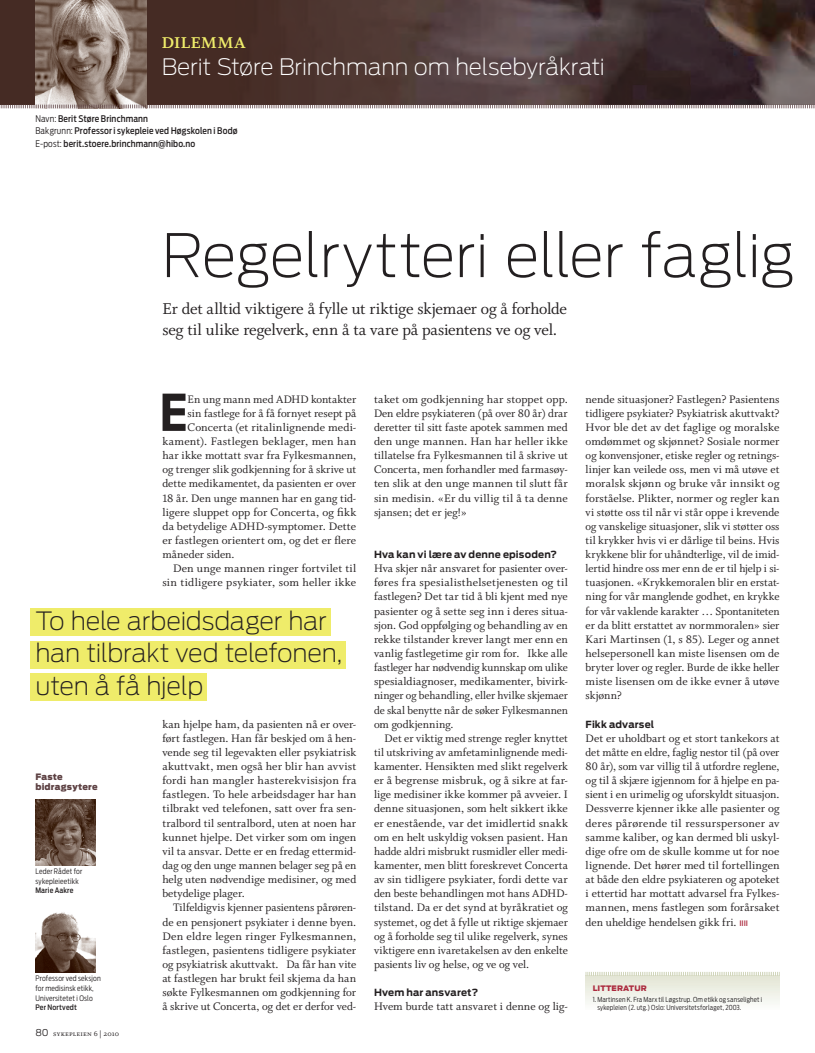
<style>
.page{position:relative;width:815px;height:1053px;background:#fff}
.page>*{position:absolute;margin:0;border:0;box-sizing:border-box;transform-origin:0 0}
.t1{font:200 59.38px "Antenna";letter-spacing:-.01em;color:#231f20}
.t2{font:700 50.25px "Antenna Cond";color:#231f20}
.t3{font:200 25px/32.5px "Antenna";letter-spacing:-.015em;color:#231f20}
.t4{font:200 22.5px "Antenna";letter-spacing:-.01em;color:#fff}
.t5{font:17.5px/21.2px "Whitman Roman LF";letter-spacing:-.01em;color:#231f20}
.t6{font:17.5px "Whitman Bold Os F";letter-spacing:.03em;color:#efec6a}
.t7{font:12.12px/14.1px "Whitman Roman LF";letter-spacing:.005em;color:#231f20;text-align:justify}
.t8{font:700 9.75px "Antenna";letter-spacing:.015em;color:#231f20}
.t9{font:500 9.12px/12.5px "Antenna Cond";letter-spacing:.015em;color:#231f20}
.t10{font:900 8.75px/10px "Antenna";letter-spacing:.02em;color:#5d4143}
.t11{font:8.12px "Whitman Small Caps Os F";letter-spacing:.02em;color:#231f20}
.t12{font:300 7.5px/9.8px "Antenna Cond";letter-spacing:.02em;color:#231f20}
.t13{font:500 7.5px "Antenna Cond";letter-spacing:.02em;color:#231f20}
.t14{font:900 7.5px "Antenna";letter-spacing:.02em;color:#ac2a3e}
.t15{font:300 6.88px/8.8px "Antenna Cond";letter-spacing:.02em;color:#231f20}
.s1{font-weight:300}
.s2{font-family:"Antenna";font-weight:300;font-size:9.38px}
.s3{font-family:"Antenna";font-weight:700;font-size:5.88px;color:#ac2a3e}
</style>
<div class="page">
<img style="left:0;top:0;width:815px;height:105px">
<div style="left:30px;top:608px;width:300px;height:28px;background:#efec6a"></div>
<div style="left:30px;top:641px;width:316px;height:27px;background:#efec6a"></div>
<div style="left:30px;top:673px;width:177px;height:28px;background:#efec6a"></div>
<img style="left:35px;top:0;width:112px;height:105px">
<svg style="left:1px;top:105px;width:814px;height:3px"></svg>
<img style="left:35px;top:799px;width:60px;height:66px">
<img style="left:35px;top:912px;width:60px;height:60px">
<svg style="left:586px;top:975px;width:194px;height:28px"></svg>
<svg style="left:586px;top:972px;width:194px;height:3px"></svg>
<h3 class="t6" style="left:162px;top:33px;width:85px">DILEMMA</h3>
<h3 class="t4" style="left:162px;top:53px;width:445px">Berit Støre Brinchmann om helsebyråkrati</h3>
<p class="t9" style="left:35px;top:112px;width:204px"><span class="s1">Navn:</span> Berit Støre Brinchmann<br><span class="s1">Bakgrunn:</span> Professor i sykepleie ved Høgskolen i Bodø<br><span class="s1">E-post:</span> berit.stoere.brinchmann@hibo.no</p>
<h1 class="t1" style="left:162px;top:220px;width:635px">Regelrytteri eller faglig</h1>
<h3 class="t5" style="left:162px;top:298px;width:406px">Er det alltid viktigere å fylle ut riktige skjemaer og å forholde seg til ulike regelverk, enn å ta vare på pasientens ve og vel.</h3>
<h2 class="t2" style="left:160px;top:382px;width:29px">E</h2>
<p class="t7" style="left:188px;top:392px;width:170px">En ung mann med ADHD kontakter</p>
<p class="t7" style="left:188px;top:406px;width:170px">sin fastlege for å få fornyet resept på</p>
<p class="t7" style="left:188px;top:420px;width:170px">Concerta (et ritalinlignende medi-</p>
<p class="t7" style="left:162px;top:434px;width:195px">kament). Fastlegen beklager, men han</p>
<p class="t7" style="left:162px;top:448px;width:195px">har ikke mottatt svar fra Fylkesmannen,</p>
<p class="t7" style="left:162px;top:462px;width:195px">og trenger slik godkjenning for å skrive ut</p>
<p class="t7" style="left:162px;top:477px;width:195px">dette medikamentet, da pasienten er over</p>
<p class="t7" style="left:162px;top:491px;width:195px">18 år. Den unge mannen har en gang tid-</p>
<p class="t7" style="left:162px;top:505px;width:195px">ligere sluppet opp for Concerta, og fikk</p>
<p class="t7" style="left:162px;top:519px;width:195px">da betydelige ADHD-symptomer. Dette</p>
<p class="t7" style="left:162px;top:533px;width:195px">er fastlegen orientert om, og det er flere</p>
<p class="t7" style="left:162px;top:547px;width:74px">måneder siden.</p>
<p class="t7" style="left:173px;top:561px;width:185px">Den unge mannen ringer fortvilet til</p>
<p class="t7" style="left:162px;top:575px;width:195px">sin tidligere psykiater, som heller ikke</p>
<h3 class="t3" style="left:35px;top:604px;width:308px">To hele arbeidsdager har han tilbrakt ved telefonen, uten å få hjelp</h3>
<p class="t10" style="left:35px;top:772px;width:64px">Faste bidragsytere</p>
<p class="t12" style="left:35px;top:866px;width:48px">Leder Rådet for sykepleieetikk</p>
<p class="t13" style="left:35px;top:886px;width:40px">Marie Aakre</p>
<p class="t12" style="left:35px;top:973px;width:67px">Professor ved seksjon for medisinsk etikk,<br>Universitetet i Oslo</p>
<p class="t13" style="left:35px;top:1003px;width:43px">Per Nortvedt</p>
<p class="t11" style="left:35px;top:1029px;width:85px"><span class="s2">80</span> sykepleien 6 | 2010</p>
<p class="t7" style="left:162px;top:717px;width:195px">kan hjelpe ham, da pasienten nå er over&shy;ført fastlegen. Han får beskjed om å hen&shy;vende seg til legevakten eller psykiatrisk akuttvakt, men også her blir han avvist fordi han mangler hasterekvisisjon fra fastlegen. To hele arbeidsdager har han tilbrakt ved telefonen, satt over fra sen&shy;tralbord til sentralbord, uten at noen har kunnet hjelpe. Det virker som om ingen vil ta ansvar. Dette er en fredag ettermid&shy;dag og den unge mannen belager seg på en helg uten nødvendige medisiner, og med betydelige plager.</p>
<p class="t7" style="left:162px;top:900px;width:195px;text-indent:11px">Tilfeldigvis kjenner pasientens pårøren&shy;de en pensjonert psykiater i denne byen.<br>Den eldre legen ringer Fylkesmannen, fastlegen, pasientens tidligere psykiater og psykiatrisk akuttvakt. Da får han vite at fastlegen har brukt feil skjema da han søkte Fylkesmannen om godkjenning for å skrive ut Concerta, og det er derfor ved-</p>
<p class="t7" style="left:374px;top:392px;width:195px">taket om godkjenning har stoppet opp.<br>Den eldre psykiateren (på over 80 år) drar deretter til sitt faste apotek sammen med den unge mannen. Han har heller ikke tillatelse fra Fylkesmannen til å skrive ut Concerta, men forhandler med farmasøy&shy;ten slik at den unge mannen til slutt får sin medisin. «Er du villig til å ta denne sjansen; det er jeg!»</p>
<p class="t8" style="left:374px;top:548px;width:185px">Hva kan vi lære av denne episoden?</p>
<p class="t7" style="left:374px;top:561px;width:195px">Hva skjer når ansvaret for pasienter over&shy;føres fra spesialisthelsetjenesten og til fastlegen? Det tar tid å bli kjent med nye pasienter og å sette seg inn i deres situa&shy;sjon. God oppfølging og behandling av en rekke tilstander krever langt mer enn en vanlig fastlegetime gir rom for. Ikke alle fastleger har nødvendig kunnskap om ulike spesialdiagnoser, medikamenter, bivirk&shy;ninger og behandling, eller hvilke skjemaer de skal benytte når de søker Fylkesmannen om godkjenning.</p>
<p class="t7" style="left:374px;top:731px;width:195px;text-indent:11px">Det er viktig med strenge regler knyttet til utskriving av amfetaminlignende medi&shy;kamenter. Hensikten med slikt regelverk er å begrense misbruk, og å sikre at far&shy;lige medisiner ikke kommer på avveier. I denne situasjonen, som helt sikkert ikke er enestående, var det imidlertid snakk om en helt uskyldig voksen pasient. Han hadde aldri misbrukt rusmidler eller medi&shy;kamenter, men blitt foreskrevet Concerta av sin tidligere psykiater, fordi dette var den beste behandlingen mot hans ADHD&shy;tilstand. Da er det synd at byråkratiet og systemet, og det å fylle ut riktige skjemaer og å forholde seg til ulike regelverk, synes viktigere enn ivaretakelsen av den enkelte pasients liv og helse, og ve og vel.</p>
<p class="t8" style="left:374px;top:986px;width:106px">Hvem har ansvaret?</p>
<p class="t7" style="left:374px;top:999px;width:195px">Hvem burde tatt ansvaret i denne og lig-</p>
<p class="t7" style="left:586px;top:392px;width:195px">nende situasjoner? Fastlegen? Pasientens tidligere psykiater? Psykiatrisk akuttvakt?<br>Hvor ble det av det faglige og moralske omdømmet og skjønnet? Sosiale normer og konvensjoner, etiske regler og retnings&shy;linjer kan veilede oss, men vi må utøve et moralsk skjønn og bruke vår innsikt og forståelse. Plikter, normer og regler kan vi støtte oss til når vi står oppe i krevende og vanskelige situasjoner, slik vi støtter oss til krykker hvis vi er dårlige til beins. Hvis krykkene blir for uhåndterlige, vil de imid&shy;lertid hindre oss mer enn de er til hjelp i si&shy;tuasjonen. «Krykkemoralen blir en erstat&shy;ning for vår manglende godhet, en krykke for vår vaklende karakter … Spontaniteten er da blitt erstattet av normmoralen» sier Kari Martinsen (1, s 85). Leger og annet helsepersonell kan miste lisensen om de bryter lover og regler. Burde de ikke heller miste lisensen om de ikke evner å utøve skjønn?</p>
<p class="t8" style="left:586px;top:718px;width:70px">Fikk advarsel</p>
<p class="t7" style="left:586px;top:731px;width:195px">Det er uholdbart og et stort tankekors at det måtte en eldre, faglig nestor til (på over 80 år), som var villig til å utfordre reglene, og til å skjære igjennom for å hjelpe en pa&shy;sient i en urimelig og uforskyldt situasjon.<br>Dessverre kjenner ikke alle pasienter og deres pårørende til ressurspersoner av samme kaliber, og kan dermed bli uskyl&shy;dige ofre om de skulle komme ut for noe lignende. Det hører med til fortellingen at både den eldre psykiateren og apoteket i ettertid har mottatt advarsel fra Fylkes&shy;mannen, mens fastlegen som forårsaket den uheldige hendelsen gikk fri. <span class="s3">||||</span></p>
<p class="t14" style="left:593px;top:983px;width:56px">Litteratur</p>
<p class="t15" style="left:597px;top:994px;width:166px;text-indent:-5px">1. Martinsen K. Fra Marx til Løgstrup. Om etikk og sanselighet i sykepleien (2. utg.) Oslo: Universitetsforlaget, 2003.</p>
</div>
